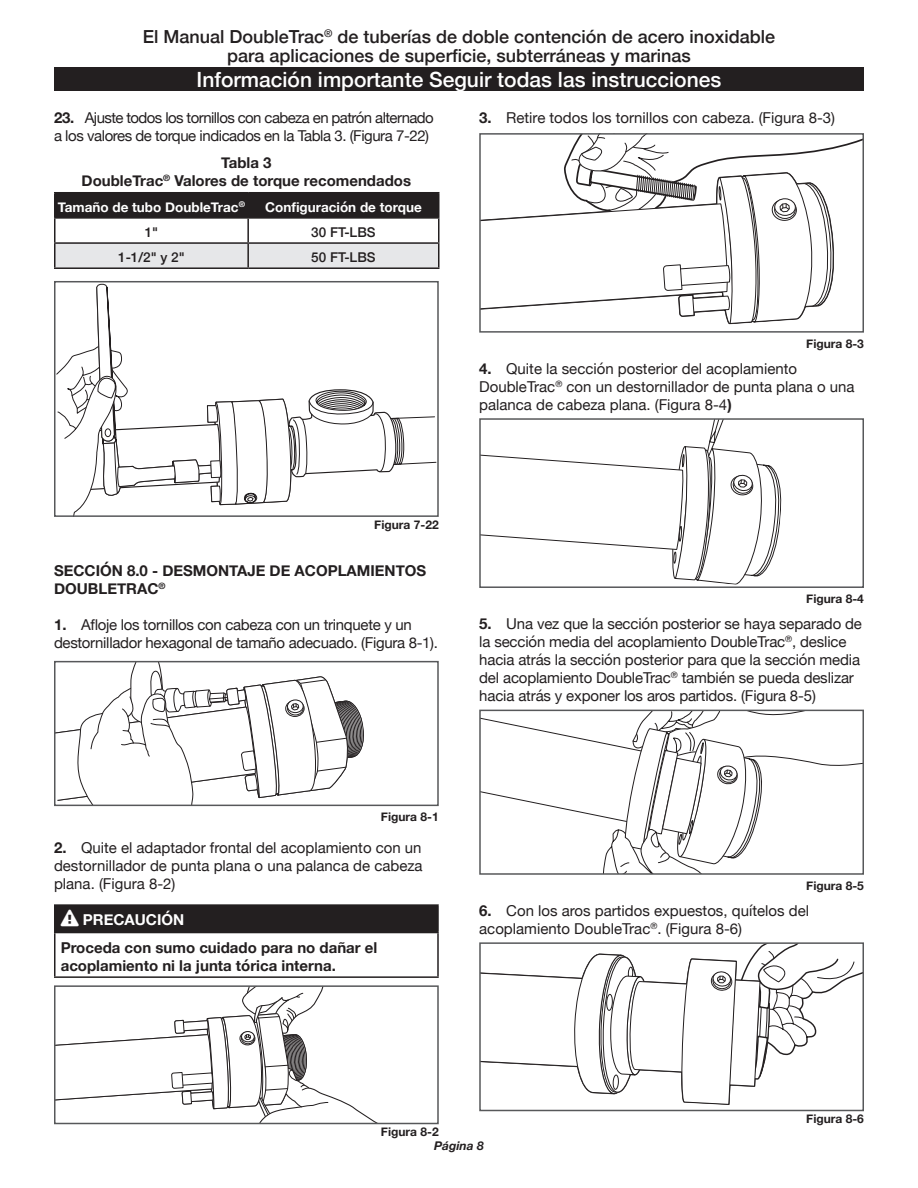
<style>
.page{position:relative;width:918px;height:1188px;background:#fff}
.page>*{position:absolute;margin:0;border:0;box-sizing:border-box;transform-origin:0 0}
.t1{font:500 21px "Helvetica Neue";color:#fff}
.t2{font:500 18px/19.2px "Helvetica Neue";color:#231f20;text-align:center}
.t3{font:15px/18px "Helvetica Neue";letter-spacing:-.01em;color:#231f20}
.t4{font:700 15px/18px "Helvetica Neue";color:#231f20}
.t5{font:15px/18px "Helvetica Neue";letter-spacing:-.04em;color:#231f20}
.t6{font:700 13.5px "Helvetica Neue";color:#fff}
.t7{font:500 13.5px "Helvetica Neue";color:#231f20}
.t8{font:700 12px "Helvetica Neue";color:#231f20}
.t9{font:italic 700 12px "Helvetica Neue";color:#231f20}
.s1{font-weight:700}
.s2{color:#fff}
</style>
<div class="page">
<div style="left:54px;top:68px;width:810px;height:23px;background:#231f20"></div>
<div style="left:56px;top:193px;width:382px;height:24px;background:#231f20"></div>
<div style="left:56px;top:244px;width:382px;height:23px;background:#e6e7e9"></div>
<hr style="left:54px;top:193px;width:2px;height:24px;background:#231f20">
<hr style="left:54px;top:192px;width:194px;height:1px;background:#231f20">
<hr style="left:248px;top:192px;width:191px;height:1px;background:#231f20">
<hr style="left:247px;top:193px;width:2px;height:24px;background:#231f20">
<hr style="left:438px;top:193px;width:2px;height:24px;background:#231f20">
<hr style="left:54px;top:219px;width:2px;height:23px;background:#231f20">
<hr style="left:54px;top:217px;width:194px;height:2px;background:#231f20">
<hr style="left:248px;top:217px;width:191px;height:2px;background:#231f20">
<hr style="left:247px;top:219px;width:2px;height:23px;background:#231f20">
<hr style="left:438px;top:219px;width:2px;height:23px;background:#231f20">
<hr style="left:54px;top:244px;width:2px;height:23px;background:#231f20">
<hr style="left:54px;top:242px;width:194px;height:2px;background:#231f20">
<hr style="left:248px;top:242px;width:191px;height:2px;background:#231f20">
<hr style="left:247px;top:244px;width:2px;height:23px;background:#231f20">
<hr style="left:438px;top:244px;width:2px;height:23px;background:#231f20">
<hr style="left:54px;top:267px;width:194px;height:2px;background:#231f20">
<hr style="left:248px;top:267px;width:191px;height:2px;background:#231f20">
<svg style="left:57px;top:284px;width:379px;height:230px"></svg>
<div style="left:54px;top:281px;width:385px;height:236px;border:2px solid #57585a"></div>
<svg style="left:57px;top:664px;width:307px;height:139px"></svg>
<div style="left:54px;top:661px;width:385px;height:145px;border:2px solid #57585a"></div>
<div style="left:55px;top:905px;width:383px;height:28px;background:#231f20"></div>
<hr style="left:54px;top:904px;width:385px;height:2px;background:#231f20">
<hr style="left:54px;top:906px;width:2px;height:26px;background:#231f20">
<hr style="left:437px;top:906px;width:2px;height:26px;background:#231f20">
<hr style="left:54px;top:932px;width:385px;height:1px;background:#231f20">
<hr style="left:54px;top:933px;width:2px;height:43px;background:#231f20">
<hr style="left:437px;top:933px;width:2px;height:43px;background:#231f20">
<hr style="left:54px;top:976px;width:385px;height:2px;background:#231f20">
<svg style="left:57px;top:988px;width:317px;height:133px"></svg>
<div style="left:54px;top:985px;width:385px;height:139px;border:2px solid #57585a"></div>
<svg style="left:482px;top:136px;width:379px;height:189px"></svg>
<div style="left:479px;top:133px;width:385px;height:200px;border:2px solid #57585a"></div>
<svg style="left:482px;top:421px;width:300px;height:164px"></svg>
<div style="left:479px;top:418px;width:385px;height:170px;border:2px solid #57585a"></div>
<svg style="left:482px;top:713px;width:379px;height:159px"></svg>
<div style="left:479px;top:710px;width:385px;height:165px;border:2px solid #57585a"></div>
<svg style="left:482px;top:945px;width:379px;height:160px"></svg>
<div style="left:479px;top:942px;width:385px;height:169px;border:2px solid #57585a"></div>
<p class="t2" style="left:143px;top:26px;width:634px">El Manual DoubleTrac<sup>®</sup> de tuberías de doble contención de acero inoxidable para aplicaciones de superficie, subterráneas y marinas</p>
<h1 class="t1" style="left:197px;top:63px;width:526px">Información importante Seguir todas las instrucciones</h1>
<p class="t5" style="left:54px;top:110px;width:381px"><span class="s1">23.</span> Ajuste todos los tornillos con cabeza en patrón alternado a los valores de torque indicados en la Tabla 3. (Figura 7-22)</p>
<p class="t4" style="left:82px;top:154px;width:331px;text-align:center">Tabla 3<br>DoubleTrac<sup>®</sup> Valores de torque recomendados</p>
<p class="t6" style="left:58px;top:196px;width:189px">Tamaño de tubo DoubleTrac<sup>®</sup></p>
<p class="t6" style="left:265px;top:196px;width:158px">Configuración de torque</p>
<p class="t7" style="left:145px;top:221px;width:15px">1"</p>
<p class="t7" style="left:311px;top:221px;width:66px">30 FT-LBS</p>
<p class="t7" style="left:118px;top:247px;width:68px">1-1/2" y 2"</p>
<p class="t7" style="left:311px;top:247px;width:66px">50 FT-LBS</p>
<p class="t3" style="left:479px;top:109px;width:357px"><span class="s1">3.</span> Retire todos los tornillos con cabeza. (Figura 8-3)</p>
<p class="t8" style="left:806px;top:334px;width:59px">Figura 8-3</p>
<p class="t3" style="left:479px;top:360px;width:377px"><span class="s1">4.</span> Quite la sección posterior del acoplamiento<br>DoubleTrac<sup>®</sup> con un destornillador de punta plana o una palanca de cabeza plana. (Figura 8-4<span class="s1">)</span></p>
<p class="t8" style="left:374px;top:515px;width:66px">Figura 7-22</p>
<p class="t4" style="left:54px;top:562px;width:374px">SECCIÓN 8.0 - DESMONTAJE DE ACOPLAMIENTOS<br>DOUBLETRAC<sup>®</sup></p>
<p class="t3" style="left:54px;top:617px;width:386px"><span class="s1">1.</span> Afloje los tornillos con cabeza con un trinquete y un destornillador hexagonal de tamaño adecuado. (Figura 8-1).</p>
<p class="t8" style="left:806px;top:589px;width:59px">Figura 8-4</p>
<p class="t3" style="left:479px;top:616px;width:384px"><span class="s1">5.</span> Una vez que la sección posterior se haya separado de la sección media del acoplamiento DoubleTrac<sup>®</sup>, deslice hacia atrás la sección posterior para que la sección media del acoplamiento DoubleTrac<sup>®</sup> también se pueda deslizar hacia atrás y exponer los aros partidos. (Figura 8-5)</p>
<p class="t8" style="left:381px;top:807px;width:59px">Figura 8-1</p>
<p class="t3" style="left:54px;top:840px;width:370px;text-align:justify"><span class="s1">2.</span> Quite el adaptador frontal del acoplamiento con un destornillador de punta plana o una palanca de cabeza plana. (Figura 8-2)</p>
<p class="t4" style="left:61px;top:906px;width:318px;line-height:28.2px"><span class="s2">❑ PRECAUCIÓN<br></span>Proceda con sumo cuidado para no dañar el</p>
<p class="t4" style="left:61px;top:957px;width:277px">acoplamiento ni la junta tórica interna.</p>
<p class="t8" style="left:806px;top:876px;width:59px">Figura 8-5</p>
<p class="t3" style="left:479px;top:903px;width:331px"><span class="s1">6.</span> Con los aros partidos expuestos, quítelos del acoplamiento DoubleTrac<sup>®</sup>. (Figura 8-6)</p>
<p class="t8" style="left:381px;top:1123px;width:59px">Figura 8-2</p>
<p class="t8" style="left:806px;top:1110px;width:59px">Figura 8-6</p>
<p class="t9" style="left:434px;top:1136px;width:51px">Página 8</p>
</div>
